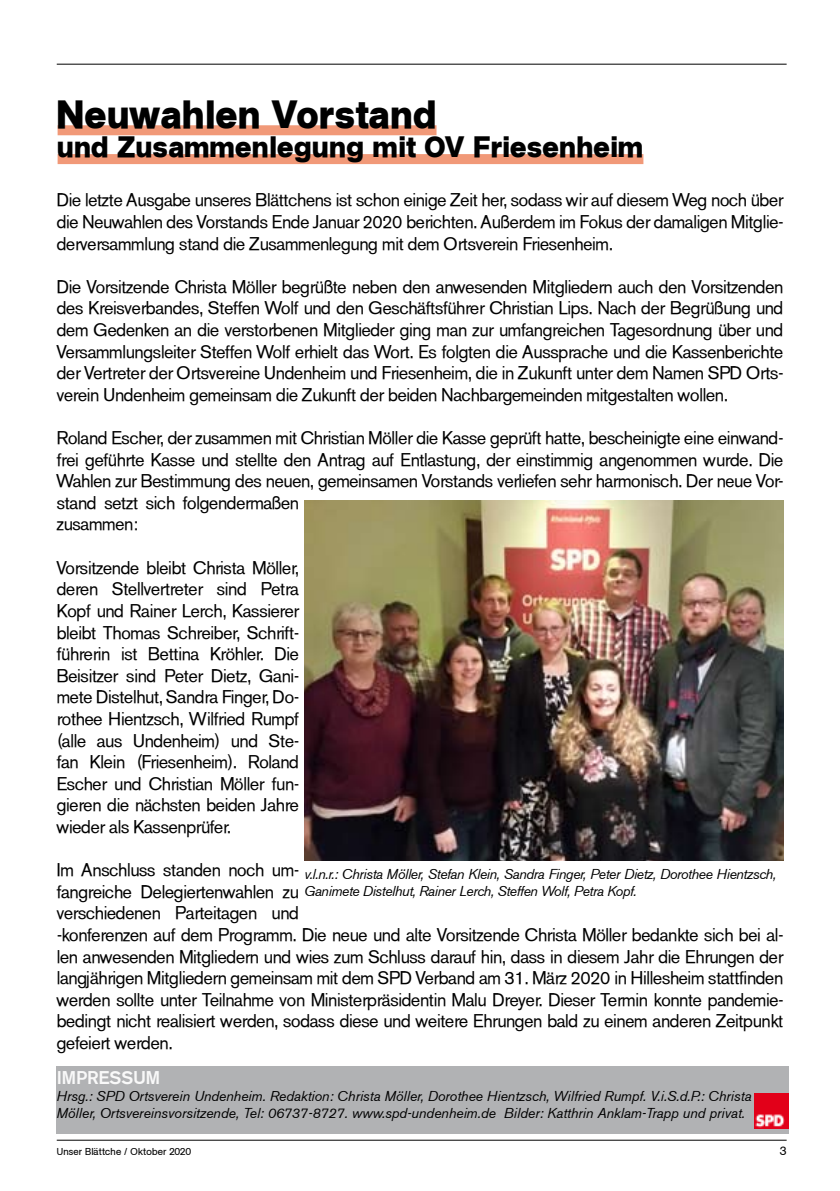
<style>
.page{position:relative;width:840px;height:1191px;background:#fff}
.page>*{position:absolute;margin:0;border:0;box-sizing:border-box;transform-origin:0 0}
.t1{font:700 38.4px "Agba Extended";letter-spacing:.03em;color:#000;scale:.83 1}
.t2{font:700 28.8px "Agba Extended";letter-spacing:.03em;color:#000;scale:.83 1}
.t3{font:18px/21.6px "Akzelerat Normal";letter-spacing:-.015em;color:#000;text-align:justify}
.t4{font:700 18px "Akzelerat";letter-spacing:.01em;color:#f9f9f9}
.t5{font:italic 14px/16.8px "Akzelerat";letter-spacing:.01em;color:#000}
.t6{font:italic 14px/16.8px "Akzelerat";letter-spacing:-.015em;color:#000}
.t7{font:12px "Agba Normal";color:#000}
.t8{font:10px "Agba Normal";color:#000}
</style>
<div class="page">
<hr style="left:57px;top:1139px;width:729px;height:1px;background:#000">
<hr style="left:57px;top:64px;width:729px;height:1px;background:#000">
<div style="left:58px;top:125px;width:378px;height:10px;background:#f19978"></div>
<div style="left:58px;top:154px;width:585px;height:10px;background:#f19978"></div>
<div style="left:57px;top:1066px;width:731px;height:68px;background:#b1b2b4"></div>
<img style="left:754px;top:1093px;width:34px;height:35px">
<img style="left:304px;top:500px;width:478px;height:360px">
<h1 class="t1" style="left:58px;top:93px;width:458px">Neuwahlen Vorstand</h1>
<h2 class="t2" style="left:58px;top:130px;width:707px">und Zusammenlegung mit OV Friesenheim</h2>
<p class="t3" style="left:57px;top:189px;width:727px">Die letzte Ausgabe unseres Blättchens ist schon einige Zeit her, sodass wir auf diesem Weg noch über die Neuwahlen des Vorstands Ende Januar 2020 berichten. Außerdem im Fokus der damaligen Mitglie&shy;derversammlung stand die Zusammenlegung mit dem Ortsverein Friesenheim.</p>
<p class="t3" style="left:57px;top:276px;width:727px">Die Vorsitzende Christa Möller begrüßte neben den anwesenden Mitgliedern auch den Vorsitzenden des Kreisverbandes, Steffen Wolf und den Geschäftsführer Christian Lips. Nach der Begrüßung und dem Gedenken an die verstorbenen Mitglieder ging man zur umfangreichen Tagesordnung über und Versammlungsleiter Steffen Wolf erhielt das Wort. Es folgten die Aussprache und die Kassenberichte der Vertreter der Ortsvereine Undenheim und Friesenheim, die in Zukunft unter dem Namen SPD Orts&shy;verein Undenheim gemeinsam die Zukunft der beiden Nachbargemeinden mitgestalten wollen.</p>
<p class="t3" style="left:57px;top:427px;width:727px;text-align:left">Roland Escher, der zusammen mit Christian Möller die Kasse geprüft hatte, bescheinigte eine einwand&shy;frei geführte Kasse und stellte den Antrag auf Entlastung, der einstimmig angenommen wurde. Die Wahlen zur Bestimmung des neuen, gemeinsamen Vorstands verliefen sehr harmonisch. Der neue Vor&shy;stand setzt sich folgendermaßen<br>zusammen:</p>
<p class="t3" style="left:57px;top:557px;width:243px">Vorsitzende bleibt Christa Möller, deren Stellvertreter sind Petra Kopf und Rainer Lerch, Kassierer bleibt Thomas Schreiber, Schrift&shy;führerin ist Bettina Kröhler. Die Beisitzer sind Peter Dietz, Gani&shy;mete Distelhut, Sandra Finger, Do&shy;rothee Hientzsch, Wilfried Rumpf (alle aus Undenheim) und Ste&shy;fan Klein (Friesenheim). Roland Escher und Christian Möller fun&shy;gieren die nächsten beiden Jahre wieder als Kassenprüfer.</p>
<p class="t3" style="left:57px;top:859px;width:727px;text-align:left">Im Anschluss standen noch um-<br>fangreiche Delegiertenwahlen zu<br>verschiedenen Parteitagen und<br>-konferenzen auf dem Programm. Die neue und alte Vorsitzende Christa Möller bedankte sich bei al&shy;len anwesenden Mitgliedern und wies zum Schluss darauf hin, dass in diesem Jahr die Ehrungen der langjährigen Mitgliedern gemeinsam mit dem SPD Verband am 31. März 2020 in Hillesheim stattfinden werden sollte unter Teilnahme von Ministerpräsidentin Malu Dreyer. Dieser Termin konnte pandemie&shy;bedingt nicht realisiert werden, sodass diese und weitere Ehrungen bald zu einem anderen Zeitpunkt gefeiert werden.</p>
<p class="t6" style="left:304px;top:866px;width:473px">v.l.n.r.: Christa Möller, Stefan Klein, Sandra Finger, Peter Dietz, Dorothee Hientzsch,<br>Ganimete Distelhut, Rainer Lerch, Steffen Wolf, Petra Kopf.</p>
<p class="t4" style="left:57px;top:1067px;width:105px">IMPRESSUM</p>
<p class="t5" style="left:57px;top:1087px;width:695px">Hrsg.: SPD Ortsverein Undenheim. Redaktion: Christa Möller, Dorothee Hientzsch, Wilfried Rumpf. V.i.S.d.P.: Christa<br>Möller, Ortsvereinsvorsitzende, Tel: 06737-8727. www.spd-undenheim.de Bilder: Katthrin Anklam-Trapp und privat.</p>
<p class="t8" style="left:57px;top:1146px;width:136px">Unser Blättche / Oktober 2020</p>
<p class="t7" style="left:779px;top:1143px;width:8px">3</p>
</div>
